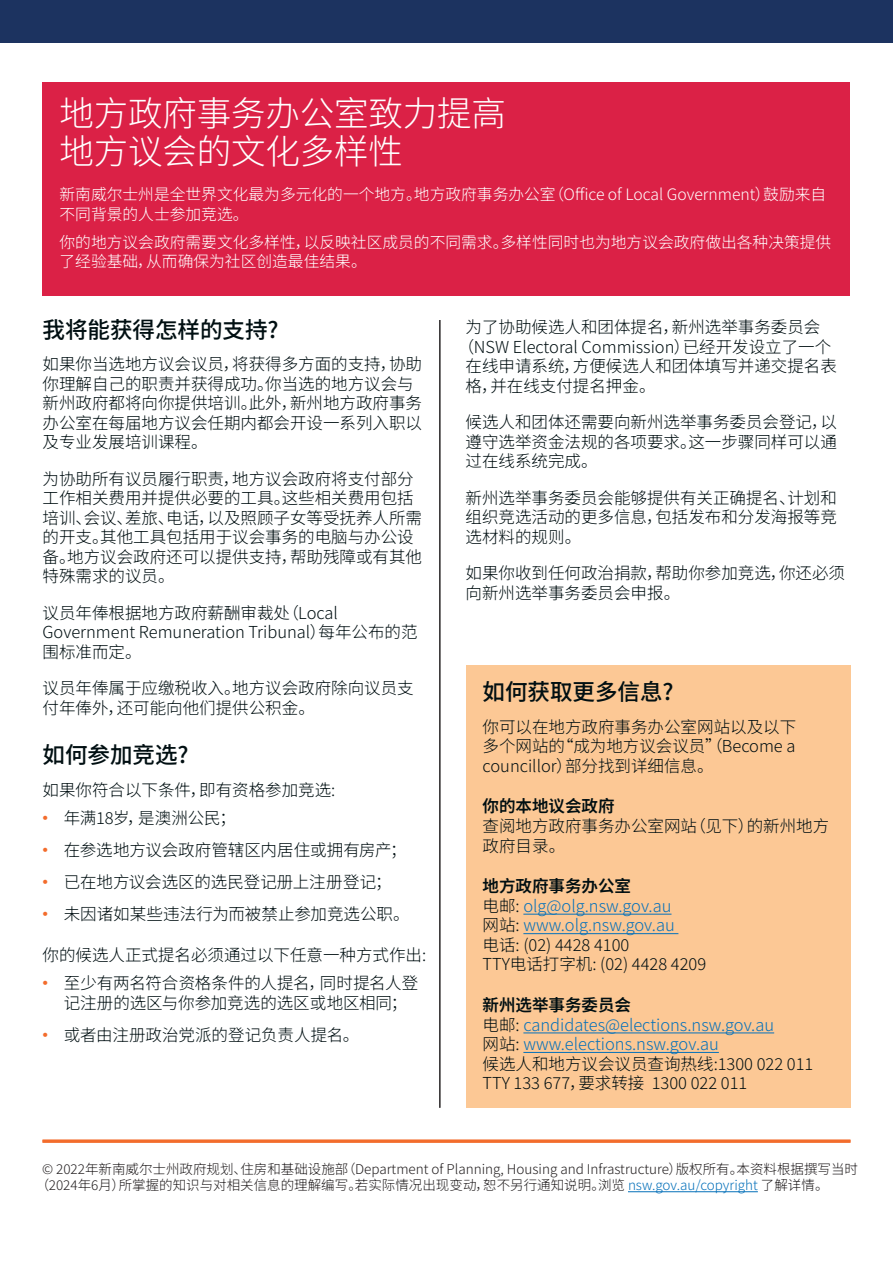
<style>
.page{position:relative;width:893px;height:1263px;background:#fff}
.page>*{position:absolute;margin:0;border:0;box-sizing:border-box;transform-origin:0 0}
.t1{font:100 34.5px/37.5px "Noto Sans SC";letter-spacing:-.005em;color:#fff}
.t2{font:100 22.5px "Noto Sans SC";color:#010f12}
.t3{font:100 16.5px/19.5px "Noto Sans SC";color:#010f12}
.t4{font:100 15.75px/19.5px "Noto Sans SC";color:#fff}
.t5{font:100 13.5px/16.2px "Noto Sans SC";color:#231f20}
.s1{font-family:"Public Sans";font-weight:700;color:#f36c2c}
.s2{color:#0671ba}
</style>
<div class="page">
<div style="left:43px;top:82px;width:807px;height:214px;background:#db2146"></div>
<div style="left:466px;top:665px;width:384px;height:443px;background:#fcc895"></div>
<hr style="left:523px;top:914px;width:148px;height:1px;background:#0671ba">
<hr style="left:523px;top:933px;width:155px;height:1px;background:#0671ba">
<hr style="left:523px;top:1032px;width:251px;height:1px;background:#0671ba">
<hr style="left:523px;top:1052px;width:196px;height:1px;background:#0671ba">
<hr style="left:628px;top:1191px;width:130px;height:1px;background:#0671ba">
<div style="left:0;top:0;width:893px;height:43px;background:#1c3360"></div>
<hr style="left:440px;top:320px;width:1px;height:788px;background:#231f20">
<hr style="left:43px;top:1140px;width:807px;height:3px;background:#f36c2c">
<h1 class="t1" style="left:60px;top:96px;width:448px">地方政府事务办公室致力提高地方议会的文化多样性</h1>
<p class="t4" style="left:60px;top:185px;width:768px">新南威尔士州是全世界文化最为多元化的一个地方。地方政府事务办公室（Office of Local Government）鼓励来自不同背景的人士参加竞选。</p>
<p class="t4" style="left:60px;top:233px;width:773px">你的地方议会政府需要文化多样性，以反映社区成员的不同需求。多样性同时也为地方议会政府做出各种决策提供了经验基础，从而确保为社区创造最佳结果。</p>
<h2 class="t2" style="left:43px;top:317px;width:238px">我将能获得怎样的支持?</h2>
<p class="t3" style="left:43px;top:355px;width:381px">如果你当选地方议会议员，将获得多方面的支持，协助你理解自己的职责并获得成功。你当选的地方议会与新州政府都将向你提供培训。此外，新州地方政府事务办公室在每届地方议会任期内都会开设一系列入职以及专业发展培训课程。</p>
<p class="t3" style="left:43px;top:469px;width:381px">为协助所有议员履行职责，地方议会政府将支付部分工作相关费用并提供必要的工具。这些相关费用包括培训、会议、差旅、电话，以及照顾子女等受抚养人所需的开支。其他工具包括用于议会事务的电脑与办公设备。地方议会政府还可以提供支持，帮助残障或有其他特殊需求的议员。</p>
<p class="t3" style="left:43px;top:603px;width:377px">议员年俸根据地方政府薪酬审裁处（Local<br>Government Remuneration Tribunal）每年公布的范围标准而定。</p>
<p class="t3" style="left:43px;top:679px;width:373px">议员年俸属于应缴税收入。地方议会政府除向议员支付年俸外，还可能向他们提供公积金。</p>
<h2 class="t2" style="left:43px;top:742px;width:148px">如何参加竞选?</h2>
<p class="t3" style="left:43px;top:780px;width:294px">如果你符合以下条件，即有资格参加竞选:</p>
<p class="t3" style="left:43px;top:808px;width:195px"><span class="s1">•</span> 年满18岁，是澳洲公民；</p>
<p class="t3" style="left:43px;top:840px;width:366px"><span class="s1">•</span> 在参选地方议会政府管辖区内居住或拥有房产；</p>
<p class="t3" style="left:43px;top:873px;width:351px"><span class="s1">•</span> 已在地方议会选区的选民登记册上注册登记；</p>
<p class="t3" style="left:43px;top:905px;width:368px"><span class="s1">•</span> 未因诸如某些违法行为而被禁止参加竞选公职。</p>
<p class="t3" style="left:43px;top:946px;width:385px">你的候选人正式提名必须通过以下任意一种方式作出:</p>
<p class="t3" style="left:64px;top:974px;width:356px;text-indent:-21px"><span class="s1">•</span> 至少有两名符合资格条件的人提名，同时提名人登记注册的选区与你参加竞选的选区或地区相同；</p>
<p class="t3" style="left:43px;top:1025px;width:318px"><span class="s1">•</span> 或者由注册政治党派的登记负责人提名。</p>
<p class="t3" style="left:466px;top:318px;width:356px">为了协助候选人和团体提名，新州选举事务委员会</p>
<p class="t3" style="left:458px;top:337px;width:375px">（NSW Electoral Commission）已经开发设立了一个</p>
<p class="t3" style="left:466px;top:357px;width:373px">在线申请系统，方便候选人和团体填写并递交提名表</p>
<p class="t3" style="left:466px;top:376px;width:191px">格，并在线支付提名押金。</p>
<p class="t3" style="left:466px;top:413px;width:373px;text-align:justify">候选人和团体还需要向新州选举事务委员会登记，以遵守选举资金法规的各项要求。这一步骤同样可以通过在线系统完成。</p>
<p class="t3" style="left:466px;top:488px;width:373px;text-align:justify">新州选举事务委员会能够提供有关正确提名、计划和组织竞选活动的更多信息，包括发布和分发海报等竞选材料的规则。</p>
<p class="t3" style="left:466px;top:564px;width:381px">如果你收到任何政治捐款，帮助你参加竞选，你还必须向新州选举事务委员会申报。</p>
<h2 class="t2" style="left:483px;top:679px;width:193px">如何获取更多信息?</h2>
<p class="t3" style="left:483px;top:717px;width:315px;text-align:justify">你可以在地方政府事务办公室网站以及以下多个网站的“成为地方议会议员”（Become a councillor）部分找到详细信息。</p>
<p class="t3" style="left:483px;top:797px;width:348px">你的本地议会政府<br>查阅地方政府事务办公室网站（见下）的新州地方政府目录。</p>
<p class="t3" style="left:483px;top:877px;width:225px">地方政府事务办公室<br>电邮: <span class="s2">olg@olg.nsw.gov.au<br></span>网站: <span class="s2">www.olg.nsw.gov.au<br></span>电话: (02) 4428 4100<br>TTY电话打字机: (02) 4428 4209</p>
<p class="t3" style="left:483px;top:995px;width:332px">新州选举事务委员会<br>电邮: <span class="s2">candidates@elections.nsw.gov.au<br></span>网站: <span class="s2">www.elections.nsw.gov.au<br></span>候选人和地方议会议员查询热线:1300 022 011<br>TTY 133 677，要求转接 1300 022 011</p>
<p class="t5" style="left:36px;top:1161px;width:824px;text-indent:6px">© 2022年新南威尔士州政府规划、住房和基础设施部（Department of Planning, Housing and Infrastructure）版权所有。本资料根据撰写当时（2024年6月）所掌握的知识与对相关信息的理解编写。若实际情况出现变动，恕不另行通知说明。浏览 <span class="s2">nsw.gov.au/copyright</span> 了解详情。</p>
</div>
